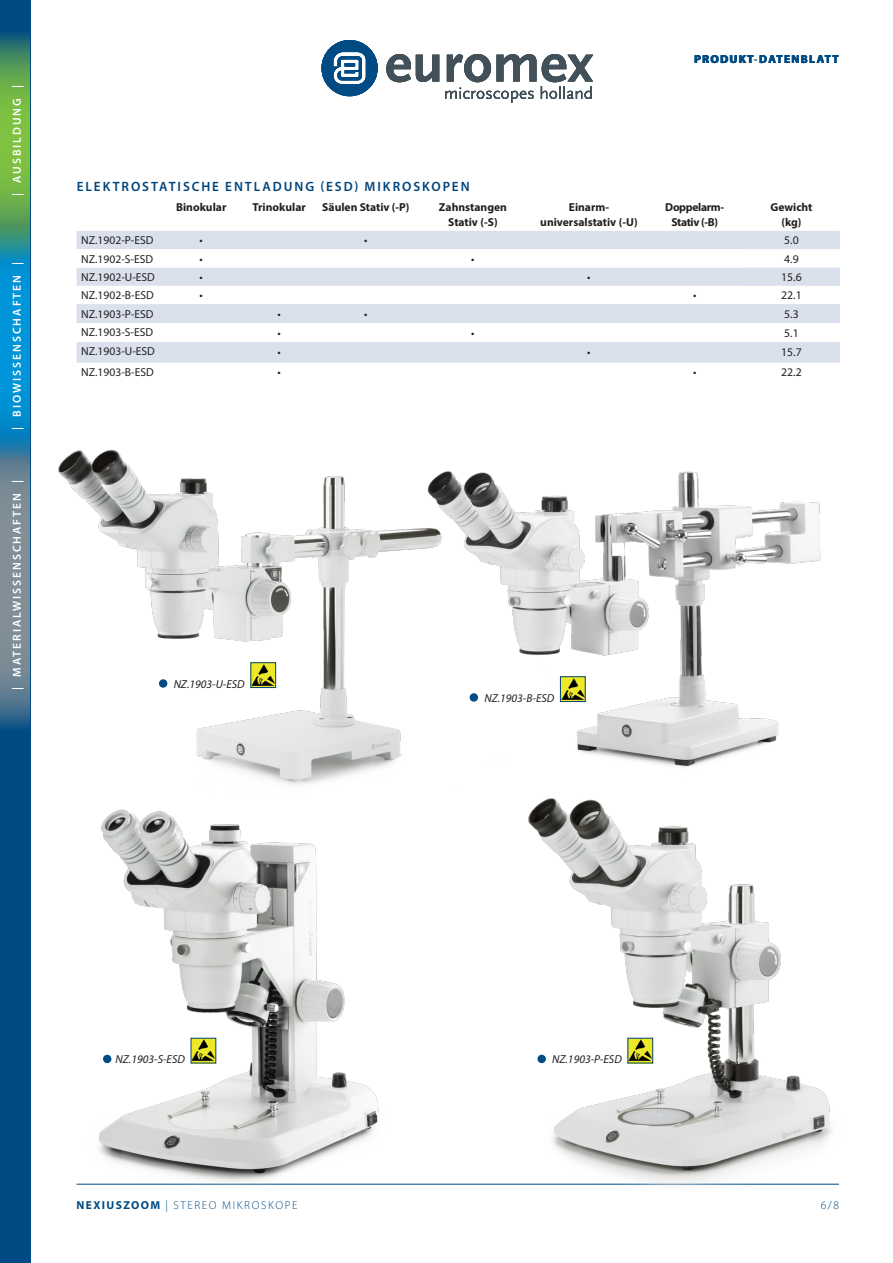
<style>
.page{position:relative;width:893px;height:1263px;background:#fff}
.page>*{position:absolute;margin:0;border:0;box-sizing:border-box;transform-origin:0 0}
.j_tussenkop{font:600 13.5px "Myriad Pro";letter-spacing:.15em;color:#00447b}
.t1{font:11.85px "Myriad Pro";color:#231f20}
.t2{font:11.7px "Myriad Pro";color:#231f20}
.t3{font:11.55px "Myriad Pro";color:#231f20}
.t4{font:700 11.55px/15px "Myriad Pro";color:#231f20;text-align:center}
.t5{font:600 11.55px "Myriad Pro";letter-spacing:.17em;color:#fff}
.t6{font:italic 11.55px "Myriad Pro";color:#231f20}
.t7{font:300 11.55px "Myriad Pro";letter-spacing:.14em;color:#004b84}
.t8{font:700 11.55px "Myriad Pro";letter-spacing:.12em;color:#004b84}
.t9{font:700 11.55px "Myriad Pro";letter-spacing:-.03em;color:#231f20}
.s1{font-weight:700}
</style>
<div class="page">
<div style="left:0;top:0;width:30px;height:1263px;background:#004b84"></div>
<svg style="left:0;top:460px;width:30px;height:268px;background:#728693"></svg>
<svg style="left:0;top:262px;width:30px;height:198px;background:#048ecf"></svg>
<svg style="left:0;top:34px;width:30px;height:228px;background:#5ea757"></svg>
<svg style="left:321px;top:40px;width:57px;height:56px"></svg>
<svg style="left:386px;top:54px;width:53px;height:28px"></svg>
<svg style="left:445px;top:54px;width:148px;height:49px"></svg>
<hr style="left:77px;top:1184px;width:762px;height:1px;background:#004b84">
<img style="left:58px;top:450px;width:359px;height:335px">
<img style="left:417px;top:471px;width:404px;height:296px">
<img style="left:510px;top:798px;width:329px;height:387px">
<img style="left:630px;top:1040px;width:21px;height:21px">
<div style="left:537px;top:1055px;width:9px;height:8px;background:#004b84;border-radius:50%"></div>
<img style="left:253px;top:665px;width:21px;height:21px">
<div style="left:251px;top:663px;width:25px;height:25px;border:1px solid #00447b"></div>
<div style="left:159px;top:679px;width:8px;height:9px;background:#004b84;border-radius:50%"></div>
<img style="left:562px;top:678px;width:21px;height:22px">
<div style="left:560px;top:676px;width:25px;height:26px;border:1px solid #00447b"></div>
<div style="left:470px;top:693px;width:8px;height:9px;background:#004b84;border-radius:50%"></div>
<img style="left:76px;top:809px;width:324px;height:376px">
<img style="left:193px;top:1040px;width:21px;height:21px">
<div style="left:103px;top:1055px;width:8px;height:8px;background:#004b84;border-radius:50%"></div>
<svg style="left:77px;top:231px;width:763px;height:132px"></svg>
<p class="t5" style="left:10px;top:196px;width:113px;rotate:-90deg">| AUSBILDUNG |</p>
<p class="t5" style="left:10px;top:430px;width:169px;rotate:-90deg">| BIOWISSENSCHAFTEN |</p>
<p class="t5" style="left:10px;top:690px;width:211px;rotate:-90deg">| MATERIALWISSENSCHAFTEN |</p>
<p class="t8" style="left:694px;top:51px;width:147px">PRODUKT-DATENBLATT</p>
<p class="j_tussenkop" style="left:77px;top:177px;width:395px">ELEKTROSTATISCHE ENTLADUNG (ESD) MIKROSKOPEN</p>
<p class="t4" style="left:176px;top:199px;width:52px">Binokular</p>
<p class="t4" style="left:253px;top:199px;width:55px">Trinokular</p>
<p class="t4" style="left:322px;top:199px;width:89px">Säulen Stativ (-P)</p>
<p class="t4" style="left:439px;top:199px;width:70px">Zahnstangen</p>
<p class="t4" style="left:448px;top:214px;width:51px">Stativ (-S)</p>
<p class="t4" style="left:540px;top:199px;width:99px">Einarm&shy;universalstativ (-U)</p>
<p class="t9" style="left:665px;top:200px;width:60px">Doppelarm-</p>
<p class="t4" style="left:671px;top:214px;width:48px">Stativ (-B)</p>
<p class="t4" style="left:770px;top:199px;width:44px">Gewicht</p>
<p class="t4" style="left:781px;top:214px;width:22px">(kg)</p>
<p class="t3" style="left:81px;top:233px;width:74px">NZ.1902-P-ESD</p>
<p class="t1" style="left:200px;top:233px;width:5px">•</p>
<p class="t1" style="left:364px;top:233px;width:5px">•</p>
<p class="t2" style="left:784px;top:233px;width:16px">5.0</p>
<p class="t3" style="left:81px;top:252px;width:73px">NZ.1902-S-ESD</p>
<p class="t1" style="left:200px;top:251px;width:5px">•</p>
<p class="t1" style="left:471px;top:251px;width:5px">•</p>
<p class="t2" style="left:784px;top:252px;width:16px">4.9</p>
<p class="t3" style="left:81px;top:270px;width:75px">NZ.1902-U-ESD</p>
<p class="t1" style="left:200px;top:270px;width:5px">•</p>
<p class="t1" style="left:587px;top:270px;width:5px">•</p>
<p class="t2" style="left:781px;top:270px;width:22px">15.6</p>
<p class="t3" style="left:81px;top:288px;width:74px">NZ.1902-B-ESD</p>
<p class="t1" style="left:200px;top:288px;width:5px">•</p>
<p class="t1" style="left:693px;top:288px;width:5px">•</p>
<p class="t2" style="left:781px;top:288px;width:22px">22.1</p>
<p class="t3" style="left:81px;top:307px;width:74px">NZ.1903-P-ESD</p>
<p class="t1" style="left:278px;top:306px;width:5px">•</p>
<p class="t1" style="left:364px;top:306px;width:5px">•</p>
<p class="t2" style="left:784px;top:307px;width:16px">5.3</p>
<p class="t3" style="left:81px;top:325px;width:73px">NZ.1903-S-ESD</p>
<p class="t1" style="left:278px;top:325px;width:5px">•</p>
<p class="t1" style="left:471px;top:325px;width:5px">•</p>
<p class="t2" style="left:784px;top:325px;width:16px">5.1</p>
<p class="t3" style="left:81px;top:344px;width:75px">NZ.1903-U-ESD</p>
<p class="t1" style="left:278px;top:344px;width:5px">•</p>
<p class="t1" style="left:587px;top:344px;width:5px">•</p>
<p class="t2" style="left:781px;top:344px;width:22px">15.7</p>
<p class="t3" style="left:81px;top:365px;width:74px">NZ.1903-B-ESD</p>
<p class="t1" style="left:278px;top:365px;width:5px">•</p>
<p class="t1" style="left:693px;top:365px;width:5px">•</p>
<p class="t2" style="left:781px;top:365px;width:22px">22.2</p>
<p class="t6" style="left:174px;top:677px;width:73px">NZ.1903-U-ESD</p>
<p class="t6" style="left:484px;top:691px;width:71px">NZ.1903-B-ESD</p>
<p class="t6" style="left:116px;top:1052px;width:71px">NZ.1903-S-ESD</p>
<p class="t7" style="left:77px;top:1198px;width:222px"><span class="s1">NEXIUSZOOM</span> | STEREO MIKROSKOPE</p>
<p class="t6" style="left:552px;top:1052px;width:71px">NZ.1903-P-ESD</p>
<p class="t7" style="left:821px;top:1198px;width:20px">6/8</p>
</div>
